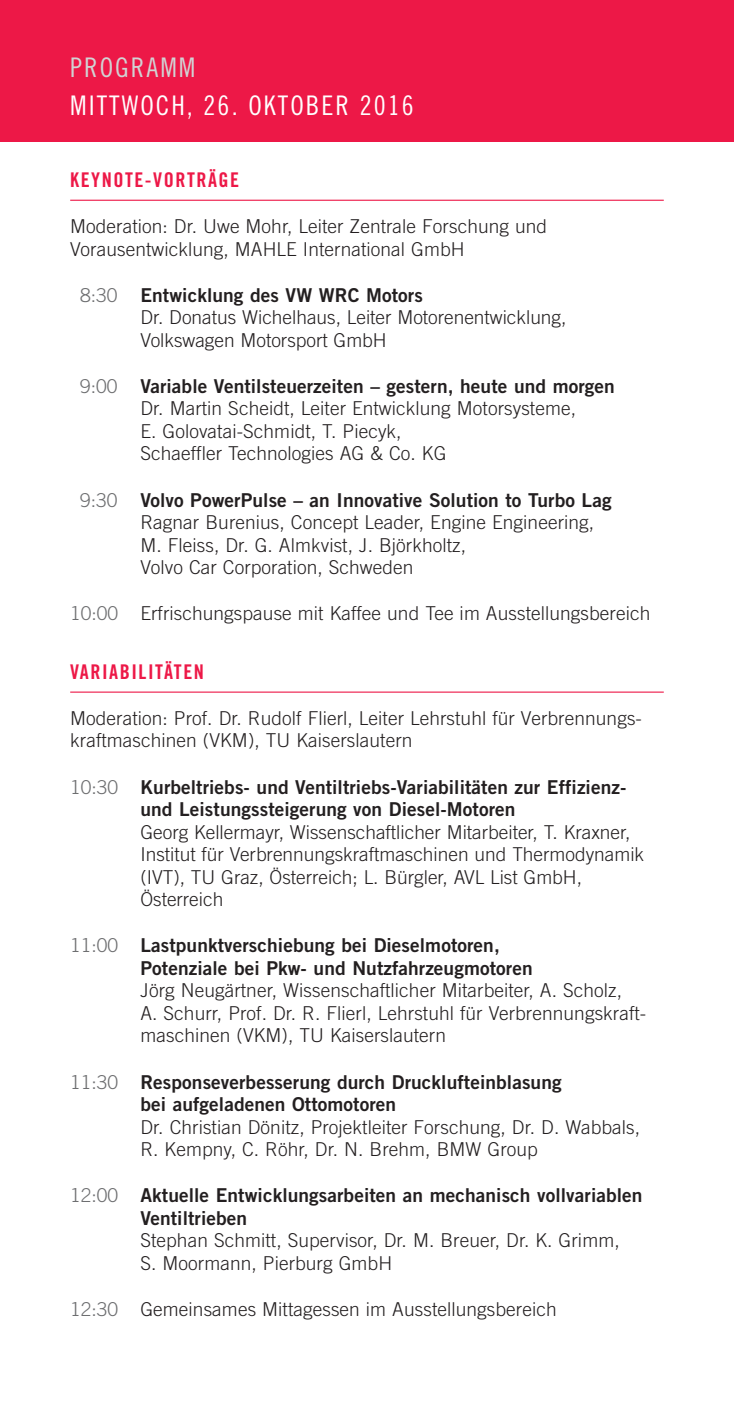
<style>
.page{position:relative;width:734px;height:1423px;background:#fff}
.page>*{position:absolute;margin:0;border:0;box-sizing:border-box;transform-origin:0 0}
.t1{font:27px "Trade Gothic LT Std Cn 18";letter-spacing:.075em;color:#fff}
.t2{font:27px "Trade Gothic LT Std Cn 18";letter-spacing:.075em;color:#d1d3d4}
.t3{font:20.25px "Trade Gothic LT Std Bd Cn 20";letter-spacing:.075em;color:#ed1847}
.t4{font:300 19.12px/22.5px "Trade Gothic LT Std";letter-spacing:.005em;color:#231f20}
.t5{font:19.12px/22.5px "Trade Gothic LT Std Bd 2";letter-spacing:.005em;color:#231f20}
.s1{font-family:"Trade Gothic LT Std";font-weight:300;color:#6d6e70}
.s2{color:#6d6e70}
</style>
<div class="page">
<hr style="left:70px;top:200px;width:593px;height:1px;background:#ed1847">
<hr style="left:70px;top:691px;width:593px;height:1px;background:#ed1847">
<div style="left:0;top:0;width:733px;height:142px;background:#ed1847"></div>
<h1 class="t2" style="left:70px;top:58px;width:127px">PROGRAMM</h1>
<h1 class="t1" style="left:70px;top:96px;width:345px">MITTWOCH, 26. OKTOBER 2016</h1>
<p class="t3" style="left:70px;top:172px;width:170px">KEYNOTE-VORTRÄGE</p>
<p class="t4" style="left:70px;top:217px;width:478px">Moderation: Dr. Uwe Mohr, Leiter Zentrale Forschung und<br>Vorausentwicklung, MAHLE International GmbH</p>
<p class="t5" style="left:80px;top:286px;width:344px"><span class="s1">8:30</span> Entwicklung des VW WRC Motors</p>
<p class="t4" style="left:140px;top:308px;width:427px">Dr. Donatus Wichelhaus, Leiter Motorenentwicklung,<br>Volkswagen Motorsport GmbH</p>
<p class="t5" style="left:80px;top:377px;width:536px"><span class="s1">9:00</span> Variable Ventilsteuerzeiten – gestern, heute und morgen</p>
<p class="t4" style="left:140px;top:400px;width:437px">Dr. Martin Scheidt, Leiter Entwicklung Motorsysteme,<br>E. Golovatai-Schmidt, T. Piecyk,<br>Schaeffler Technologies AG &amp; Co. KG</p>
<p class="t5" style="left:80px;top:491px;width:532px"><span class="s1">9:30</span> Volvo PowerPulse – an Innovative Solution to Turbo Lag</p>
<p class="t4" style="left:140px;top:513px;width:455px">Ragnar Burenius, Concept Leader, Engine Engineering,<br>M. Fleiss, Dr. G. Almkvist, J. Björkholtz,<br>Volvo Car Corporation, Schweden</p>
<p class="t4" style="left:70px;top:604px;width:581px"><span class="s2">10:00</span> Erfrischungspause mit Kaffee und Tee im Ausstellungsbereich</p>
<p class="t3" style="left:70px;top:664px;width:135px">VARIABILITÄTEN</p>
<p class="t4" style="left:70px;top:709px;width:573px">Moderation: Prof. Dr. Rudolf Flierl, Leiter Lehrstuhl für Verbrennungs&shy;kraftmaschinen (VKM), TU Kaiserslautern</p>
<p class="t5" style="left:140px;top:778px;width:487px;text-indent:-70px"><span class="s1">10:30</span> Kurbeltriebs- und Ventiltriebs-Variabilitäten zur Effizienz&shy;und Leistungssteigerung von Diesel-Motoren</p>
<p class="t4" style="left:140px;top:823px;width:505px">Georg Kellermayr, Wissenschaftlicher Mitarbeiter, T. Kraxner, Institut für Verbrennungskraftmaschinen und Thermodynamik (IVT), TU Graz, Österreich; L. Bürgler, AVL List GmbH, Österreich</p>
<p class="t5" style="left:140px;top:936px;width:393px;text-indent:-70px"><span class="s1">11:00</span> Lastpunktverschiebung bei Dieselmotoren,<br>Potenziale bei Pkw- und Nutzfahrzeugmotoren</p>
<p class="t4" style="left:140px;top:981px;width:507px">Jörg Neugärtner, Wissenschaftlicher Mitarbeiter, A. Scholz,<br>A. Schurr, Prof. Dr. R. Flierl, Lehrstuhl für Verbrennungskraft&shy;maschinen (VKM), TU Kaiserslautern</p>
<p class="t5" style="left:140px;top:1072px;width:422px;text-indent:-70px"><span class="s1">11:30</span> Responseverbesserung durch Drucklufteinblasung bei aufgeladenen Ottomotoren</p>
<p class="t4" style="left:140px;top:1117px;width:501px">Dr. Christian Dönitz, Projektleiter Forschung, Dr. D. Wabbals,<br>R. Kempny, C. Röhr, Dr. N. Brehm, BMW Group</p>
<p class="t5" style="left:140px;top:1186px;width:503px;text-indent:-70px"><span class="s1">12:00</span> Aktuelle Entwicklungsarbeiten an mechanisch vollvariablen<br>Ventiltrieben</p>
<p class="t4" style="left:140px;top:1231px;width:480px">Stephan Schmitt, Supervisor, Dr. M. Breuer, Dr. K. Grimm,<br>S. Moormann, Pierburg GmbH</p>
<p class="t4" style="left:70px;top:1300px;width:488px"><span class="s2">12:30</span> Gemeinsames Mittagessen im Ausstellungsbereich</p>
</div>
